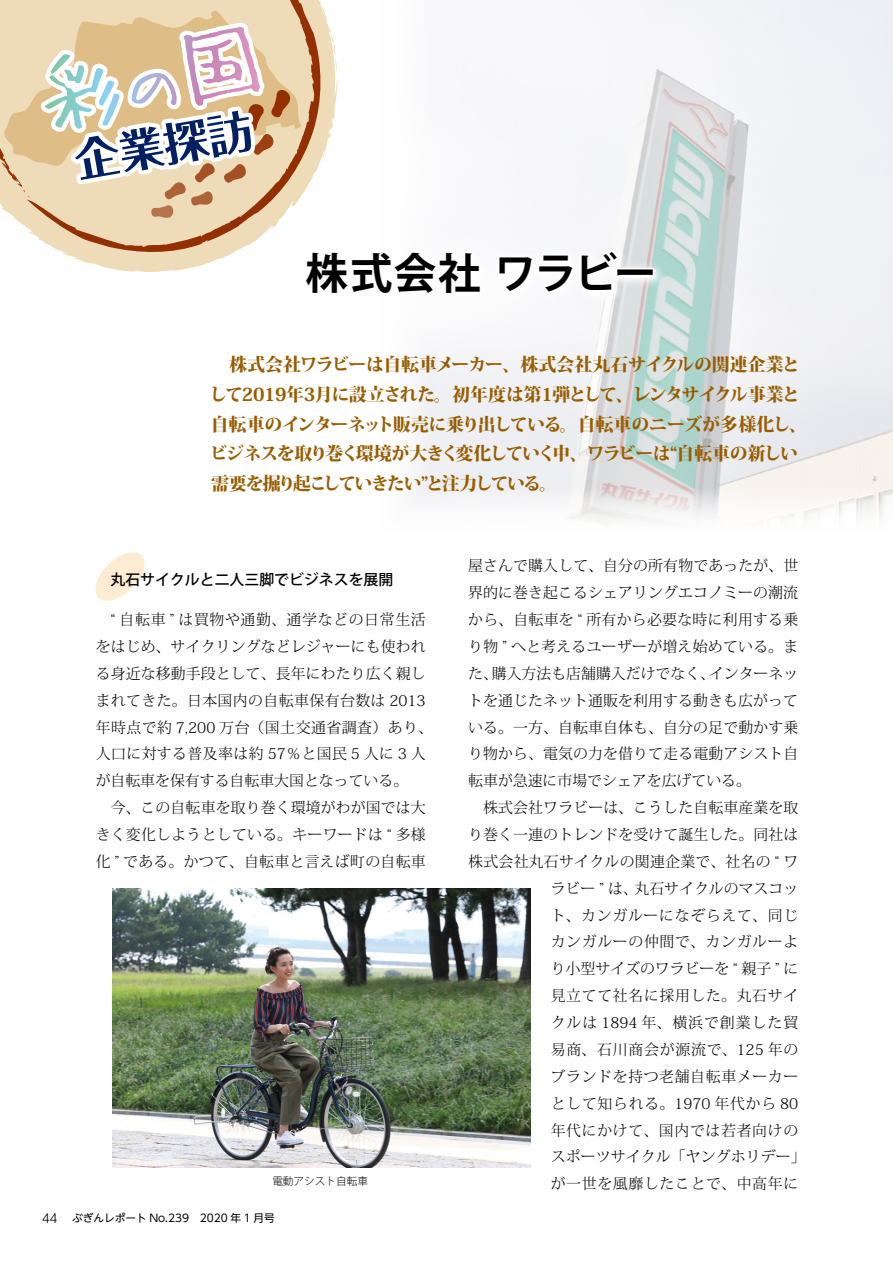
<style>
.page{position:relative;width:893px;height:1263px;background:#fff}
.page>*{position:absolute;margin:0;border:0;box-sizing:border-box;transform-origin:0 0}
.t1{font:700 42.45px "Koz Go Pr 6 N";letter-spacing:-.01em;color:#000}
.t2{font:800 18px/29.7px "Koz Min Pr 6 N";letter-spacing:-.055em;color:#985d00}
.t3{font:300 14.85px/26.8px "Koz Min Pr 6 N";letter-spacing:.01em;color:#000}
.t4{font:300 14.85px "Koz Min Pr 6 N";letter-spacing:.045em;color:#000}
.t5{font:300 14.85px "Koz Min Pr 6 N";letter-spacing:.05em;color:#000}
.t6{font:500 14.85px "Koz Go Pr 6 N";color:#000}
.t7{font:300 14.85px "Koz Min Pr 6 N";letter-spacing:.065em;color:#000}
.t8{font:300 14.85px "Koz Min Pr 6 N";letter-spacing:.055em;color:#000}
.t9{font:300 14.85px "Koz Min Pr 6 N";letter-spacing:.04em;color:#000}
.t10{font:10.65px "UD Shin Go NT Pro";color:#000}
.t11{font:300 10.65px "Koz Go Pr 6 N";color:#000}
.s1{font-family:"Helvetica LT Std";font-weight:300;font-size:13.8px}
</style>
<div class="page">
<img style="left:416px;top:0;width:477px;height:521px">
<svg style="left:95px;top:552px;width:50px;height:49px"></svg>
<svg style="left:67px;top:8px;width:271px;height:264px"></svg>
<svg style="left:328px;top:29px;width:9px;height:52px"></svg>
<svg style="left:165px;top:259px;width:16px;height:4px"></svg>
<svg style="left:56px;top:0;width:267px;height:255px;fill:#eedcb9"></svg>
<svg style="left:292px;top:11px;width:9px;height:155px"></svg>
<div style="left:297px;top:243px;width:369px;height:64px;background:#fff;opacity:.9"></div>
<svg style="left:301px;top:248px;width:183px;height:51px"></svg>
<svg style="left:495px;top:247px;width:162px;height:50px"></svg>
<img style="left:112px;top:888px;width:419px;height:280px">
<svg style="left:0;top:0;width:292px;height:249px"></svg>
<p class="t1" style="left:305px;top:250px;width:353px">株式会社 ワラビー</p>
<p class="t2" style="left:209px;top:350px;width:599px">　株式会社ワラビーは自転車メーカー、株式会社丸石サイクルの関連企業として2019年3月に設立された。初年度は第1弾として、レンタサイクル事業と自転車のインターネット販売に乗り出している。自転車のニーズが多様化し、ビジネスを取り巻く環境が大きく変化していく中、ワラビーは“自転車の新しい需要を掘り起こしていきたい”と注力している。</p>
<p class="t6" style="left:96px;top:571px;width:299px">　丸石サイクルと二人三脚でビジネスを展開</p>
<p class="t3" style="left:96px;top:606px;width:339px">　“ 自転車 ” は買物や通勤、通学などの日常生活をはじめ、サイクリングなどレジャーにも使われる身近な移動手段として、長年にわたり広く親しまれてきた。日本国内の自転車保有台数は 2013年時点で約 7,200 万台（国土交通省調査）あり、人口に対する普及率は約 57％と国民 5 人に 3 人が自転車を保有する自転車大国となっている。<br>　今、この自転車を取り巻く環境がわが国では大きく変化しようとしている。キーワードは “ 多様化 ” である。かつて、自転車と言えば町の自転車</p>
<p class="t11" style="left:272px;top:1175px;width:97px">電動アシスト自転車</p>
<p class="t10" style="left:42px;top:1210px;width:234px"><span class="s1">44</span> ぶぎんレポート No.239　2020 年 1 月号</p>
<p class="t3" style="left:468px;top:553px;width:331px">屋さんで購入して、自分の所有物であったが、世</p>
<p class="t3" style="left:468px;top:580px;width:331px">界的に巻き起こるシェアリングエコノミーの潮流</p>
<p class="t3" style="left:468px;top:606px;width:332px">から、自転車を “ 所有から必要な時に利用する乗</p>
<p class="t3" style="left:468px;top:633px;width:332px">り物 ” へと考えるユーザーが増え始めている。ま</p>
<p class="t3" style="left:468px;top:660px;width:331px">た、購入方法も店舗購入だけでなく、インターネッ</p>
<p class="t3" style="left:468px;top:687px;width:331px">トを通じたネット通販を利用する動きも広がって</p>
<p class="t3" style="left:468px;top:714px;width:332px">いる。一方、自転車自体も、自分の足で動かす乗</p>
<p class="t3" style="left:468px;top:741px;width:332px">り物から、電気の力を借りて走る電動アシスト自</p>
<p class="t3" style="left:468px;top:768px;width:284px">転車が急速に市場でシェアを広げている。</p>
<p class="t3" style="left:468px;top:794px;width:332px">　株式会社ワラビーは、こうした自転車産業を取</p>
<p class="t3" style="left:468px;top:821px;width:332px">り巻く一連のトレンドを受けて誕生した。同社は</p>
<p class="t3" style="left:468px;top:848px;width:332px">株式会社丸石サイクルの関連企業で、社名の “ ワ</p>
<p class="t3" style="left:551px;top:875px;width:249px">ラビー ” は、丸石サイクルのマスコッ</p>
<p class="t5" style="left:551px;top:907px;width:249px">ト、カンガルーになぞらえて、同じ</p>
<p class="t4" style="left:551px;top:934px;width:249px">カンガルーの仲間で、カンガルーよ</p>
<p class="t3" style="left:551px;top:956px;width:249px">り小型サイズのワラビーを “ 親子 ” に</p>
<p class="t4" style="left:551px;top:987px;width:249px">見立てて社名に採用した。丸石サイ</p>
<p class="t7" style="left:551px;top:1014px;width:249px">クルは 1894 年、横浜で創業した貿</p>
<p class="t8" style="left:551px;top:1041px;width:249px">易商、石川商会が源流で、125 年の</p>
<p class="t9" style="left:551px;top:1068px;width:249px">ブランドを持つ老舗自転車メーカー</p>
<p class="t5" style="left:551px;top:1095px;width:249px">として知られる。1970 年代から 80</p>
<p class="t4" style="left:551px;top:1122px;width:249px">年代にかけて、国内では若者向けの</p>
<p class="t3" style="left:551px;top:1144px;width:256px">スポーツサイクル「ヤングホリデー」</p>
<p class="t4" style="left:551px;top:1175px;width:249px">が一世を風靡したことで、中高年に</p>
</div>
